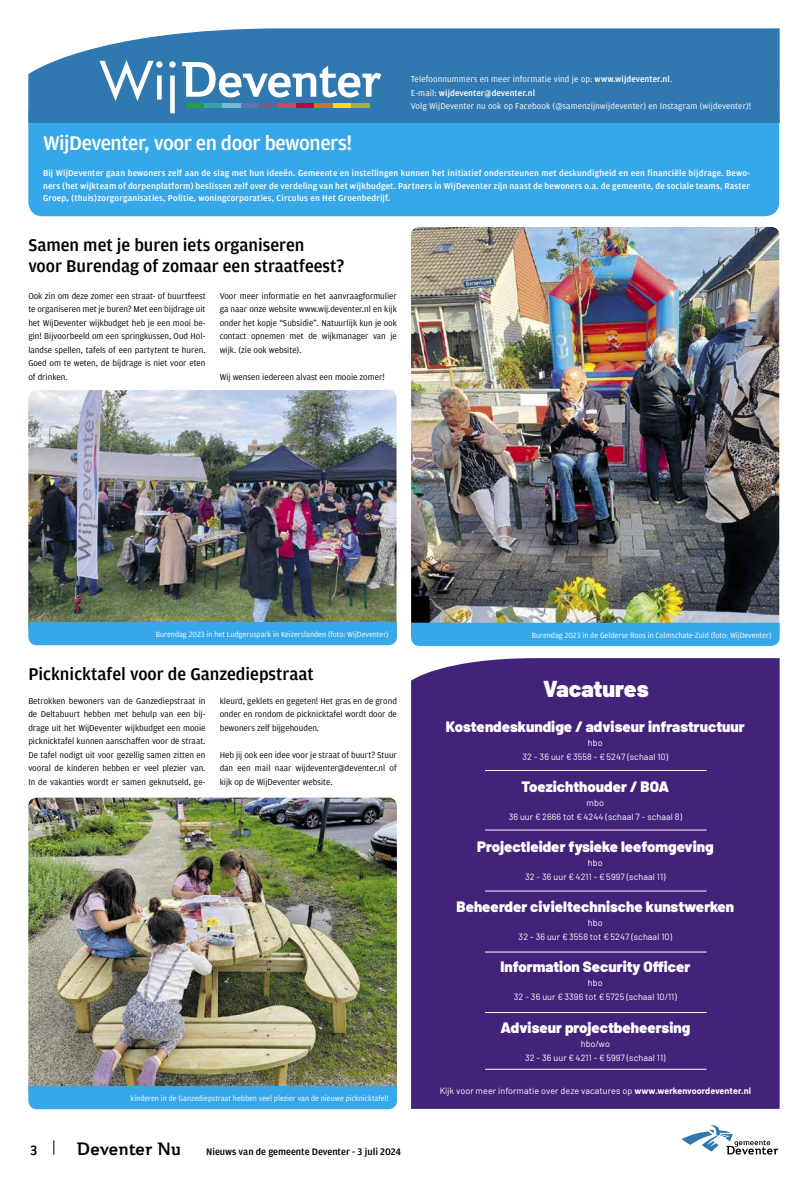
<style>
.page{position:relative;width:808px;height:1183px;background:#fff}
.page>*{position:absolute;margin:0;border:0;box-sizing:border-box;transform-origin:0 0}
.t1{font:900 23px "Barlow";color:#fff}
.t2{font:500 21px "Amplitude";letter-spacing:-.02em;color:#fff}
.t3{font:500 18px/21.6px "Amplitude";color:#000}
.t4{font:900 15px "Barlow";color:#fff}
.t5{font:700 15px "Jeunesse Pro";color:#000}
.t6{font:500 10px "Amplitude";color:#000}
.t7{font:9px/13.5px "Amplitude";color:#000;text-align:justify}
.t8{font:500 9px/12.5px "Amplitude";letter-spacing:.02em;color:#fff;text-align:justify}
.t9{font:9px/14px "Barlow";letter-spacing:.01em;color:#fff;text-align:center}
.t10{font:9px/13.5px "Amplitude";letter-spacing:.01em;color:#fff}
.t11{font:8px "Amplitude";color:#fff}
.s1{font-weight:500}
.s2{font-family:"Jeunesse Pro";font-weight:700;font-size:20px}
.s3{font-weight:700}
</style>
<div class="page">
<svg style="left:681px;top:1125px;width:97px;height:29px"></svg>
<svg style="left:53px;top:1140px;width:1px;height:14px"></svg>
<div style="left:28px;top:99px;width:751px;height:117px;background:#36a7e9;border-radius:14px"></div>
<div style="left:28px;top:28px;width:752px;height:95px;background:#3078b0"></div>
<hr style="left:29px;top:81px;width:750px;height:1px;background:#3078b0">
<div style="left:186px;top:103px;width:18px;height:5px;background:#239e46"></div>
<div style="left:204px;top:103px;width:19px;height:5px;background:#35a3ae"></div>
<div style="left:223px;top:103px;width:18px;height:5px;background:#70b7d8"></div>
<div style="left:241px;top:103px;width:18px;height:5px;background:#6072b1"></div>
<div style="left:259px;top:103px;width:19px;height:5px;background:#735e90"></div>
<div style="left:278px;top:103px;width:18px;height:5px;background:#c6486e"></div>
<div style="left:296px;top:103px;width:19px;height:5px;background:#c00042"></div>
<div style="left:315px;top:103px;width:18px;height:5px;background:#cf7027"></div>
<div style="left:333px;top:103px;width:18px;height:5px;background:#f0df1a"></div>
<div style="left:351px;top:103px;width:19px;height:5px;background:#9fb42a"></div>
<svg style="left:182px;top:62px;width:199px;height:35px"></svg>
<svg style="left:99px;top:60px;width:77px;height:53px"></svg>
<img style="left:28px;top:390px;width:368px;height:232px">
<img style="left:28px;top:797px;width:369px;height:288px">
<img style="left:411px;top:227px;width:368px;height:395px">
<div style="left:28px;top:622px;width:369px;height:23px;background:#36a7e9"></div>
<div style="left:28px;top:1085px;width:369px;height:23px;background:#36a7e9"></div>
<div style="left:411px;top:622px;width:369px;height:23px;background:#36a7e9"></div>
<div style="left:411px;top:658px;width:369px;height:450px;background:#43237a"></div>
<hr style="left:485px;top:770px;width:221px;height:1px;background:#fff">
<hr style="left:485px;top:829px;width:221px;height:1px;background:#fff">
<hr style="left:485px;top:890px;width:221px;height:1px;background:#fff">
<hr style="left:485px;top:951px;width:221px;height:1px;background:#fff">
<hr style="left:485px;top:1011px;width:221px;height:1px;background:#fff">
<hr style="left:485px;top:1068px;width:221px;height:1px;background:#fff">
<p class="t10" style="left:411px;top:73px;width:342px">Telefoonnummers en meer informatie vind je op: <span class="s1">www.wijdeventer.nl</span>.<br>E-mail: <span class="s1">wijdeventer@deventer.nl<br></span>Volg WijDeventer nu ook op Facebook (@samenzijnwijdeventer) en Instagram (wijdeventer)!</p>
<h2 class="t2" style="left:43px;top:131px;width:311px">WijDeventer, voor en door bewoners!</h2>
<p class="t8" style="left:43px;top:167px;width:708px">Bij WijDeventer gaan bewoners zelf aan de slag met hun ideeën. Gemeente en instellingen kunnen het initiatief ondersteunen met deskundigheid en een financiële bijdrage. Bewo&shy;ners (het wijkteam of dorpenplatform) beslissen zelf over de verdeling van het wijkbudget. Partners in WijDeventer zijn naast de bewoners o.a. de gemeente, de sociale teams, Raster Groep, (thuis)zorgorganisaties, Politie, woningcorporaties, Circulus en Het Groenbedrijf.</p>
<h3 class="t3" style="left:28px;top:234px;width:318px">Samen met je buren iets organiseren<br>voor Burendag of zomaar een straatfeest?</h3>
<p class="t7" style="left:28px;top:289px;width:179px">Ook zin om deze zomer een straat- of buurtfeest te organiseren met je buren? Met een bijdrage uit het WijDeventer wijkbudget heb je een mooi be&shy;gin! Bijvoorbeeld om een springkussen, Oud Hol&shy;landse spellen, tafels of een partytent te huren.<br>Goed om te weten, de bijdrage is niet voor eten of drinken.</p>
<p class="t7" style="left:220px;top:289px;width:179px">Voor meer informatie en het aanvraagformulier ga naar onze website www.wij.deventer.nl en kijk onder het kopje “Subsidie”. Natuurlijk kun je ook contact opnemen met de wijkmanager van je wijk. (zie ook website).</p>
<p class="t7" style="left:220px;top:370px;width:166px">Wij wensen iedereen alvast een mooie zomer!</p>
<p class="t11" style="left:156px;top:630px;width:234px">Burendag 2023 in het Ludgeruspark in Keizerslanden (foto: WijDeventer)</p>
<h3 class="t3" style="left:28px;top:663px;width:287px">Picknicktafel voor de Ganzediepstraat</h3>
<p class="t7" style="left:28px;top:694px;width:179px">Betrokken bewoners van de Ganzediepstraat in de Deltabuurt hebben met behulp van een bij&shy;drage uit het WijDeventer wijkbudget een mooie picknicktafel kunnen aanschaffen voor de straat.<br>De tafel nodigt uit voor gezellig samen zitten en vooral de kinderen hebben er veel plezier van.<br>In de vakanties wordt er samen geknutseld, ge-</p>
<p class="t7" style="left:220px;top:694px;width:179px">kleurd, geklets en gegeten! Het gras en de grond onder en rondom de picknicktafel wordt door de bewoners zelf bijgehouden.</p>
<p class="t7" style="left:220px;top:748px;width:179px">Heb jij ook een idee voor je straat of buurt? Stuur dan een mail naar wijdeventer@deventer.nl of kijk op de WijDeventer website.</p>
<p class="t11" style="left:131px;top:1093px;width:259px">kinderen in de Ganzediepstraat hebben veel plezier van de nieuwe picknicktafel!</p>
<h3 class="t5" style="left:30px;top:1140px;width:10px">3</h3>
<p class="t6" style="left:77px;top:1145px;width:326px"><span class="s2">Deventer Nu</span> Nieuws van de gemeente Deventer - 3 juli 2024</p>
<p class="t11" style="left:532px;top:630px;width:241px">Burendag 2023 in de Gelderse Roos in Colmschate-Zuid (foto: WijDeventer)</p>
<h1 class="t1" style="left:543px;top:674px;width:107px">Vacatures</h1>
<h3 class="t4" style="left:446px;top:717px;width:300px">Kostendeskundige / adviseur infrastructuur</h3>
<p class="t9" style="left:523px;top:735px;width:147px">hbo<br>32 - 36 uur €3558 - €5247 (schaal 10)</p>
<h3 class="t4" style="left:521px;top:777px;width:149px">Toezichthouder / BOA</h3>
<p class="t9" style="left:509px;top:795px;width:175px">mbo<br>36 uur €2666 tot €4244 (schaal 7 - schaal 8)</p>
<h3 class="t4" style="left:477px;top:837px;width:238px">Projectleider fysieke leefomgeving</h3>
<p class="t9" style="left:525px;top:855px;width:142px">hbo<br>32 - 36 uur €4211 - €5997 (schaal 11)</p>
<h3 class="t4" style="left:456px;top:897px;width:279px">Beheerder civieltechnische kunstwerken</h3>
<p class="t9" style="left:519px;top:915px;width:155px">hbo<br>32 - 36 uur €3558 tot €5247 (schaal 10)</p>
<h3 class="t4" style="left:500px;top:957px;width:191px">Information Security Officer</h3>
<p class="t9" style="left:514px;top:975px;width:164px">hbo<br>32 - 36 uur €3396 tot €5725 (schaal 10/11)</p>
<h3 class="t4" style="left:500px;top:1017px;width:191px">Adviseur projectbeheersing</h3>
<p class="t9" style="left:525px;top:1035px;width:142px">hbo/wo<br>32 - 36 uur €4211 - €5997 (schaal 11)</p>
<p class="t9" style="left:440px;top:1083px;width:313px">Kijk voor meer informatie over deze vacatures op <span class="s3">www.werkenvoordeventer.nl</span></p>
</div>
